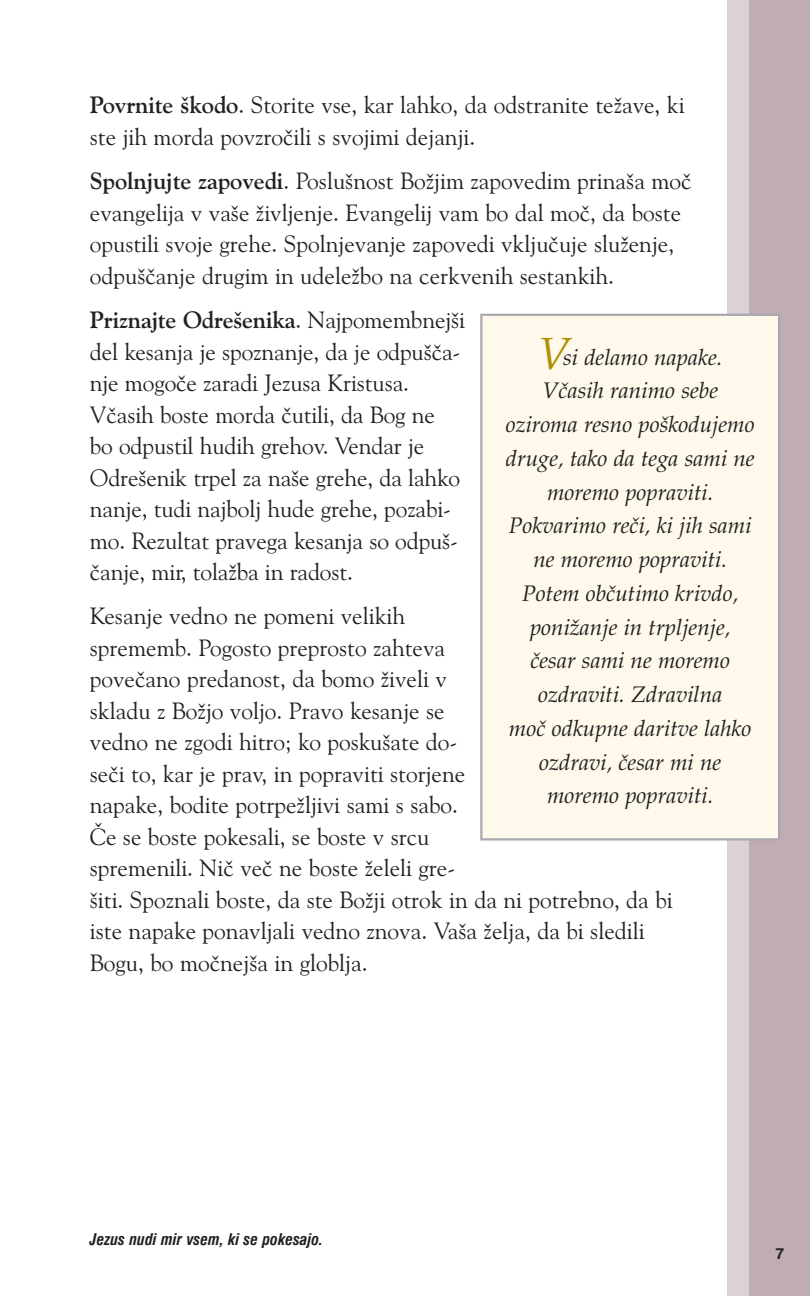
<style>
.page{position:relative;width:810px;height:1296px;background:#fff}
.page>*{position:absolute;margin:0;border:0;box-sizing:border-box;transform-origin:0 0}
.t1{font:23.62px/31.5px "Goudy Croatian Roman";color:#231f20}
.t2{font:700 23.62px "Goudy Croatian";letter-spacing:-.005em;color:#231f20}
.t3{font:italic 22.5px/33.8px "Pala Croatian";color:#231f20;text-align:center}
.t4{font:italic 15.75px "Swiss Croatian Bold Cond";color:#231f20}
.t5{font:700 15.75px "Swiss Croatian";color:#231f20}
.s1{font-family:"Goudy Croatian";font-weight:700}
.s2{font-family:"Goudy Croatian Roman";font-weight:400}
.s3{font-size:45px;color:#b28f03}
</style>
<div class="page">
<div style="left:727px;top:0;width:83px;height:1296px;background:#c0acb4"></div>
<div style="left:727px;top:0;width:21px;height:1296px;background:#dcd1d6"></div>
<div style="left:481px;top:315px;width:298px;height:524px;background:#fef9eb"></div>
<div style="left:480px;top:314px;width:300px;height:527px;border:2px solid #a8a9ad"></div>
<p class="t1" style="left:90px;top:91px;width:596px"><span class="s1">Povrnite økodo</span>. Storite vse, kar lahko, da odstranite teœave, ki ste jih morda povzroçili s svojimi dejanji.</p>
<p class="t1" style="left:90px;top:167px;width:603px"><span class="s1">Spolnjujte zapovedi</span>. Posluønost Boœjim zapovedim prinaøa moç evangelija v vaøe œivljenje. Evangelij vam bo dal moç, da boste opustili svoje grehe. Spolnjevanje zapovedi vkljuçuje sluœenje, odpuøçanje drugim in udeleœbo na cerkvenih sestankih.</p>
<p class="t2" style="left:90px;top:310px;width:377px">Priznajte Odreøenika<span class="s2">. Najpomembnejøi</span></p>
<p class="t1" style="left:90px;top:337px;width:372px">del kesanja je spoznanje, da je odpuøça&shy;nje mogoçe zaradi Jezusa Kristusa.<br>Vçasih boste morda çutili, da Bog ne bo odpustil hudih grehov. Vendar je Odreøenik trpel za naøe grehe, da lahko nanje, tudi najbolj hude grehe, pozabi&shy;mo. Rezultat pravega kesanja so odpuø&shy;çanje, mir, tolaœba in radost.</p>
<p class="t1" style="left:90px;top:602px;width:584px">Kesanje vedno ne pomeni velikih<br>sprememb. Pogosto preprosto zahteva<br>poveçano predanost, da bomo œiveli v<br>skladu z Boœjo voljo. Pravo kesanje se<br>vedno ne zgodi hitro; ko poskuøate do-<br>seçi to, kar je prav, in popraviti storjene<br>napake, bodite potrpeœljivi sami s sabo.<br>Çe se boste pokesali, se boste v srcu<br>spremenili. Niç veç ne boste œeleli gre-<br>øiti. Spoznali boste, da ste Boœji otrok in da ni potrebno, da bi iste napake ponavljali vedno znova. Vaøa œelja, da bi sledili Bogu, bo moçnejøa in globlja.</p>
<p class="t3" style="left:506px;top:343px;width:250px"><span class="s3">V</span>si delamo napake.<br>Vçasih ranimo sebe oziroma resno poøkodujemo druge, tako da tega sami ne moremo popraviti.<br>Pokvarimo reçi, ki jih sami ne moremo popraviti.<br>Potem obçutimo krivdo, poniœanje in trpljenje, çesar sami ne moremo ozdraviti. Zdravilna<br>moç odkupne daritve lahko ozdravi, çesar mi ne moremo popraviti.</p>
<p class="t4" style="left:90px;top:1233px;width:235px">Jezus nudi mir vsem, ki se pokesajo.</p>
<p class="t5" style="left:776px;top:1246px;width:10px">7</p>
</div>
